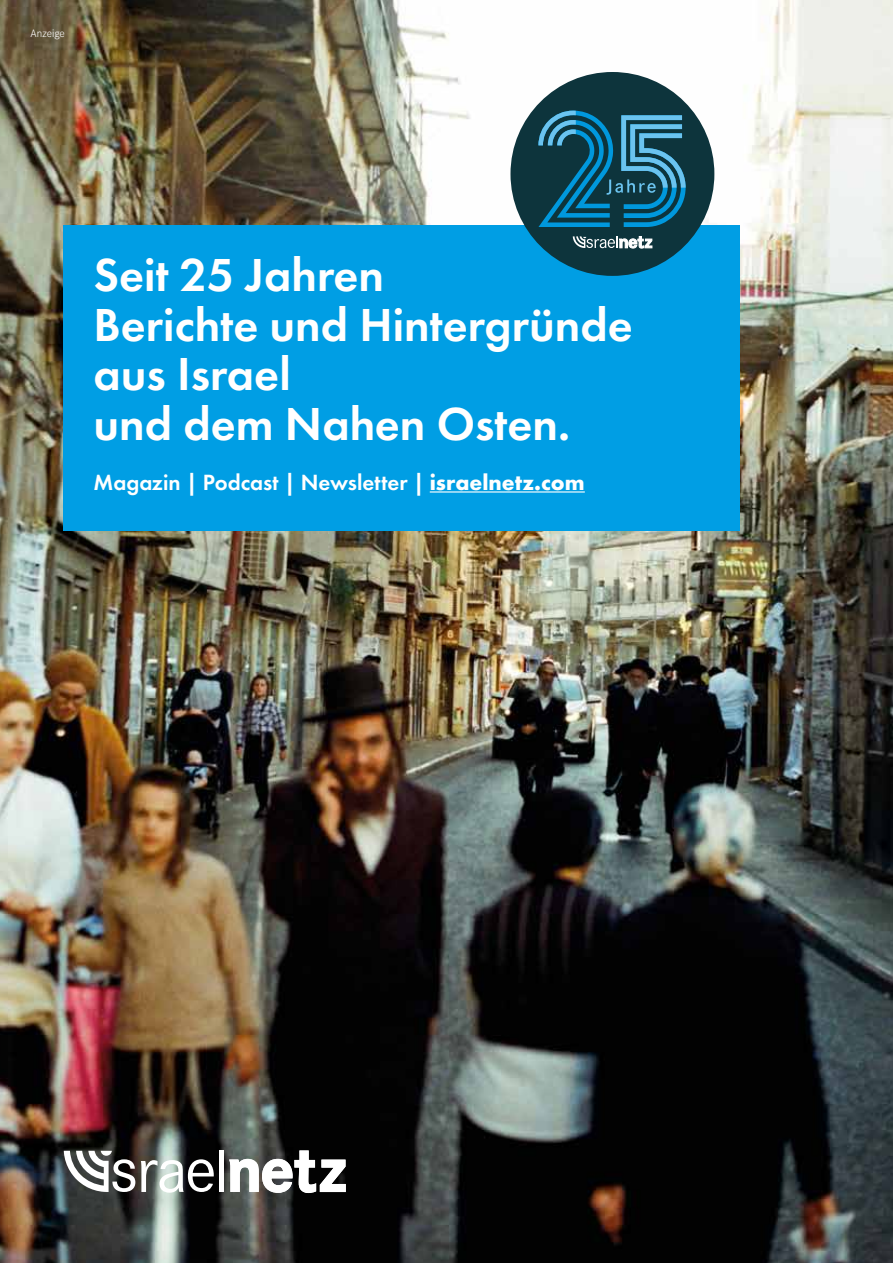
<style>
.page{position:relative;width:893px;height:1263px;background:#fff}
.page>*{position:absolute;margin:0;border:0;box-sizing:border-box;transform-origin:0 0}
.t1{font:600 48px/49.5px "Futura PT";color:#fff}
.t2{font:600 22.8px "Futura PT";color:#fff}
.t3{font:300 11.25px "Corporate S";color:#fff}
.s1{font-weight:700}
</style>
<div class="page">
<img style="left:0;top:0;width:893px;height:1263px">
<div style="left:64px;top:225px;width:676px;height:305px;background:#009ee4"></div>
<hr style="left:430px;top:491px;width:155px;height:1px;background:#fff">
<svg style="left:141px;top:1159px;width:73px;height:34px"></svg>
<div style="left:219px;top:1151px;width:5px;height:41px;background:#fff"></div>
<svg style="left:228px;top:1150px;width:119px;height:44px"></svg>
<svg style="left:64px;top:1151px;width:71px;height:41px"></svg>
<div style="left:510px;top:72px;width:204px;height:204px;background:#0d343c;border-radius:50%"></div>
<svg style="left:573px;top:236px;width:79px;height:12px"></svg>
<svg style="left:538px;top:111px;width:148px;height:116px"></svg>
<p class="t3" style="left:31px;top:30px;width:36px">Anzeige</p>
<p class="t1" style="left:94px;top:255px;width:541px">Seit 25 Jahren<br>Berichte und Hintergründe aus Israel<br>und dem Nahen Osten.</p>
<p class="t2" style="left:94px;top:473px;width:493px">Magazin | Podcast | Newsletter | <span class="s1">israelnetz.com</span></p>
</div>
